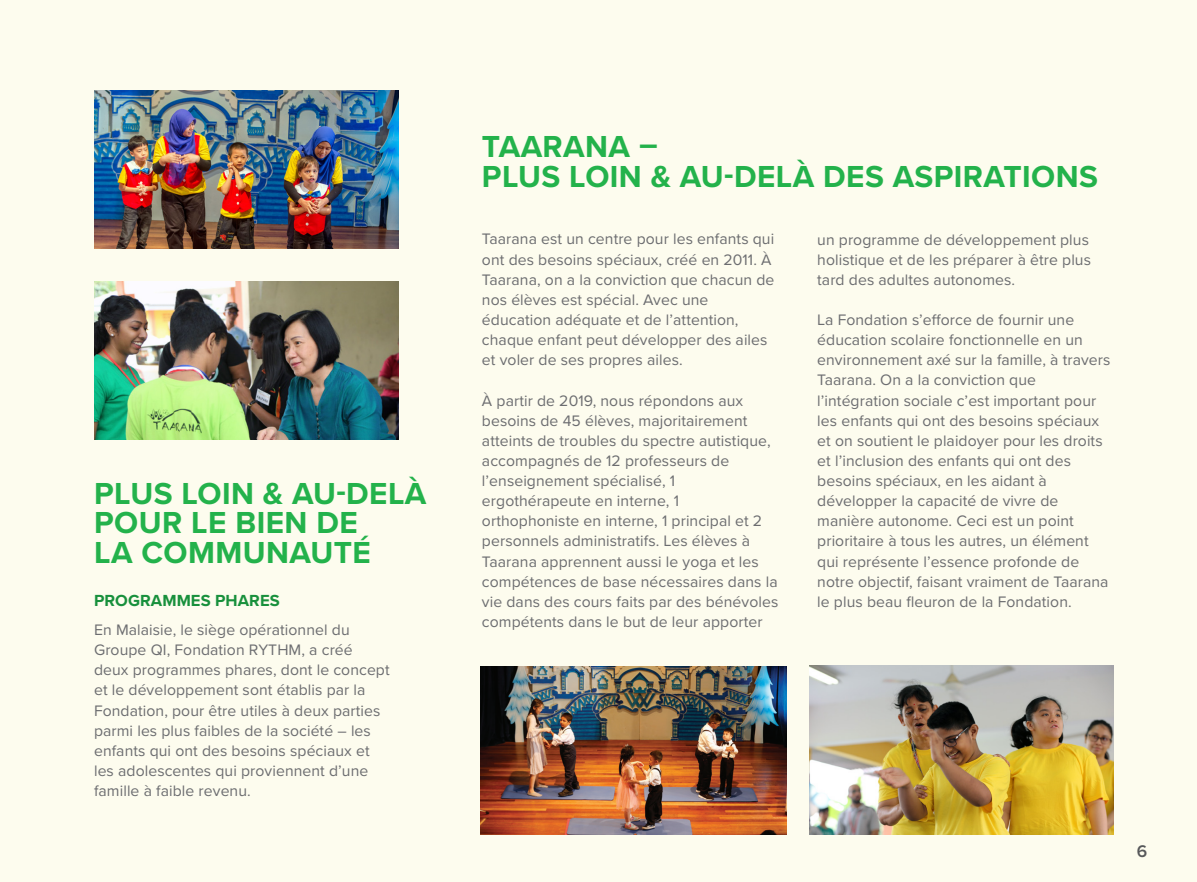
<style>
.page{position:relative;width:1197px;height:882px;background:#fdfcee}
.page>*{position:absolute;margin:0;border:0;box-sizing:border-box;transform-origin:0 0}
.t1{font:700 31.5px/29.8px "Proxima Nova";letter-spacing:.015em;color:#23b24b}
.t2{font:600 17.5px "Proxima Nova";color:#57585a}
.t3{font:700 16.62px "Proxima Nova";letter-spacing:.005em;color:#18903c}
.t4{font:15.75px/20.1px "Proxima Nova";letter-spacing:.005em;color:#6c6d70}
</style>
<div class="page">
<img style="left:94px;top:90px;width:304px;height:159px">
<img style="left:481px;top:667px;width:305px;height:167px">
<img style="left:810px;top:665px;width:304px;height:169px">
<img style="left:94px;top:281px;width:304px;height:159px">
<h1 class="t1" style="left:482px;top:131px;width:618px">TAARANA –<br>PLUS LOIN &amp; AU-DELÀ DES ASPIRATIONS</h1>
<p class="t4" style="left:817px;top:229px;width:275px">un programme de développement plus holistique et de les préparer à être plus tard des adultes autonomes.</p>
<p class="t4" style="left:817px;top:309px;width:295px">La Fondation s’efforce de fournir une éducation scolaire fonctionnelle en un environnement axé sur la famille, à travers Taarana. On a la conviction que l’intégration sociale c’est important pour les enfants qui ont des besoins spéciaux et on soutient le plaidoyer pour les droits et l’inclusion des enfants qui ont des besoins spéciaux, en les aidant à développer la capacité de vivre de manière autonome. Ceci est un point prioritaire à tous les autres, un élément qui représente l’essence profonde de notre objectif, faisant vraiment de Taarana</p>
<p class="t4" style="left:482px;top:228px;width:294px">Taarana est un centre pour les enfants qui ont des besoins spéciaux, créé en 2011. À Taarana, on a la conviction que chacun de nos élèves est spécial. Avec une éducation adéquate et de l’attention, chaque enfant peut développer des ailes et voler de ses propres ailes.</p>
<p class="t4" style="left:482px;top:390px;width:298px">À partir de 2019, nous répondons aux besoins de 45 élèves, majoritairement atteints de troubles du spectre autistique, accompagnés de 12 professeurs de l’enseignement spécialisé, 1 ergothérapeute en interne, 1 orthophoniste en interne, 1 principal et 2 personnels administratifs. Les élèves à Taarana apprennent aussi le yoga et les compétences de base nécessaires dans la vie dans des cours faits par des bénévoles compétents dans le but de leur apporter</p>
<h1 class="t1" style="left:94px;top:477px;width:334px">PLUS LOIN &amp; AU-DELÀ<br>POUR LE BIEN DE<br>LA COMMUNAUTÉ</h1>
<p class="t3" style="left:94px;top:589px;width:187px">PROGRAMMES PHARES</p>
<p class="t4" style="left:817px;top:591px;width:256px">le plus beau fleuron de la Fondation.</p>
<p class="t4" style="left:94px;top:619px;width:297px">En Malaisie, le siège opérationnel du Groupe QI, Fondation RYTHM, a créé deux programmes phares, dont le concept et le développement sont établis par la Fondation, pour être utiles à deux parties parmi les plus faibles de la société – les enfants qui ont des besoins spéciaux et les adolescentes qui proviennent d’une famille à faible revenu.</p>
<p class="t2" style="left:1137px;top:838px;width:12px">6</p>
</div>
